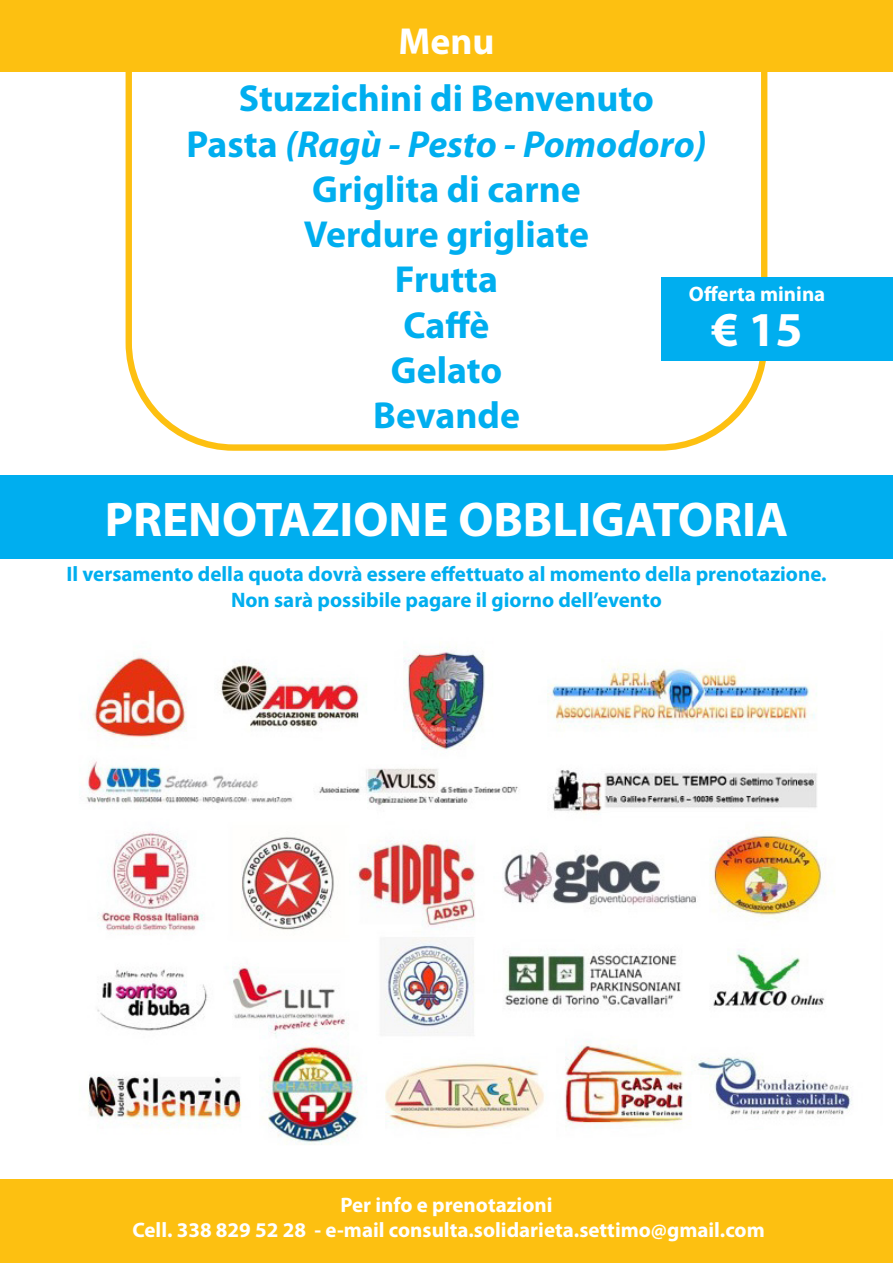
<style>
.page{position:relative;width:893px;height:1263px;background:#fff}
.page>*{position:absolute;margin:0;border:0;box-sizing:border-box;transform-origin:0 0}
.t1{font:700 48.9px "Myriad Pro";color:#fff}
.t2{font:700 37.8px "Myriad Pro";color:#00aeef}
.t3{font:italic 700 37.8px "Myriad Pro";color:#00aeef}
.t4{font:700 37.8px "Myriad Pro";color:#fff}
.t5{font:700 21px "Myriad Pro";color:#00aeef}
.t6{font:700 21px "Myriad Pro";color:#fff}
.s1{font-style:normal}
</style>
<div class="page">
<div style="left:0;top:476px;width:893px;height:83px;background:#00aeef"></div>
<div style="left:0;top:0;width:893px;height:72px;background:#fdc011"></div>
<div style="left:0;top:1179px;width:893px;height:84px;background:#fdc011"></div>
<svg style="left:125px;top:72px;width:646px;height:379px"></svg>
<img style="left:86px;top:647px;width:766px;height:498px">
<div style="left:661px;top:277px;width:232px;height:83px;background:#00aeef"></div>
<p class="t4" style="left:398px;top:16px;width:98px">Menu</p>
<p class="t2" style="left:239px;top:74px;width:417px">Stuzzichini di Benvenuto</p>
<p class="t3" style="left:186px;top:119px;width:522px"><span class="s1">Pasta</span> (Ragù - Pesto - Pomodoro)</p>
<p class="t2" style="left:312px;top:164px;width:270px">Griglita di carne</p>
<p class="t2" style="left:304px;top:210px;width:287px">Verdure grigliate</p>
<p class="t2" style="left:395px;top:255px;width:104px">Frutta</p>
<p class="t2" style="left:403px;top:300px;width:88px">Caffè</p>
<p class="t2" style="left:391px;top:346px;width:113px">Gelato</p>
<p class="t2" style="left:373px;top:391px;width:148px">Bevande</p>
<p class="t6" style="left:689px;top:280px;width:138px">Offerta minina</p>
<p class="t1" style="left:711px;top:297px;width:93px">€ 15</p>
<p class="t1" style="left:105px;top:487px;width:685px">PRENOTAZIONE OBBLIGATORIA</p>
<p class="t5" style="left:66px;top:561px;width:762px">Il versamento della quota dovrà essere effettuato al momento della prenotazione.</p>
<p class="t5" style="left:231px;top:586px;width:432px">Non sarà possibile pagare il giorno dell’evento</p>
<p class="t6" style="left:340px;top:1191px;width:214px">Per info e prenotazioni</p>
<p class="t6" style="left:132px;top:1217px;width:634px">Cell. 338 829 52 28 - e-mail consulta.solidarieta.settimo@gmail.com</p>
</div>
